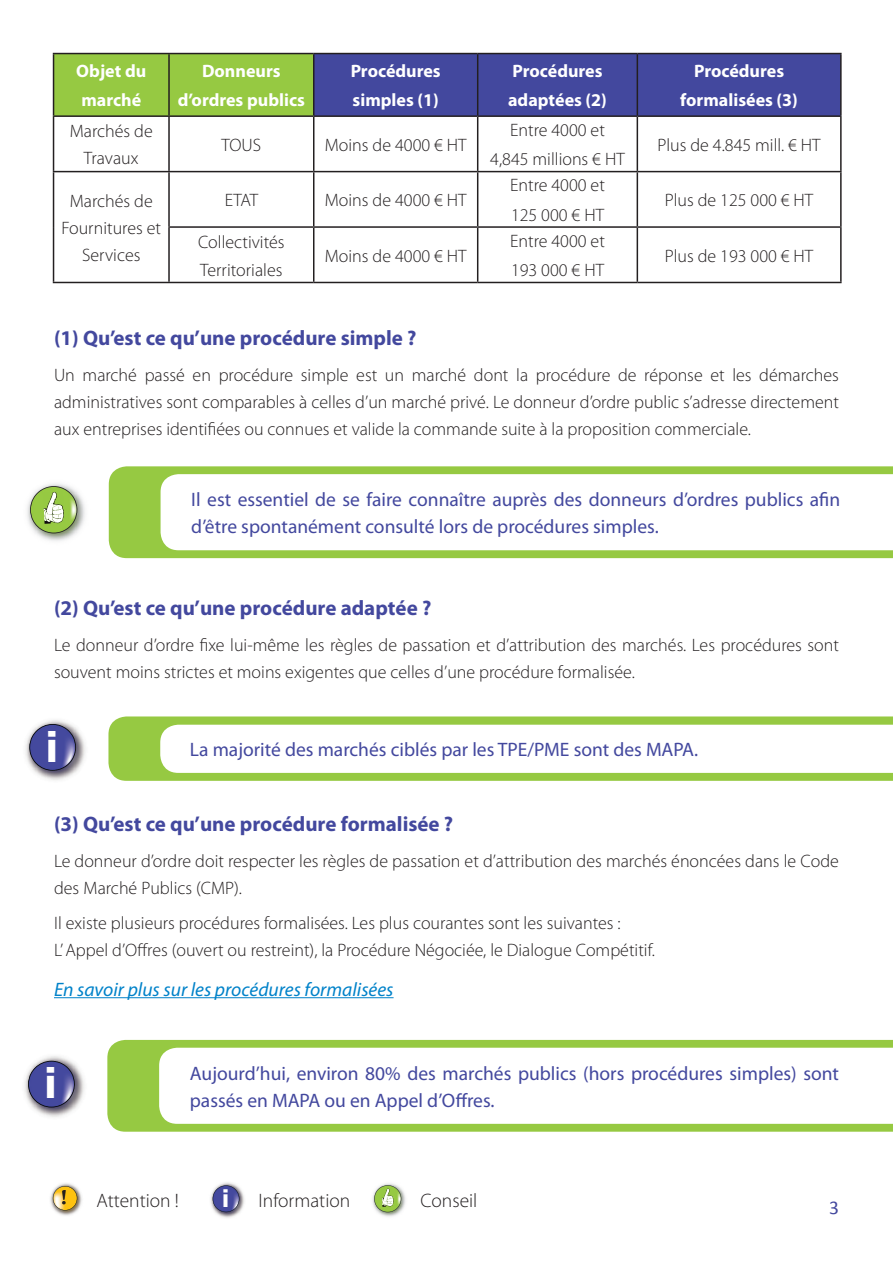
<style>
.page{position:relative;width:893px;height:1263px;background:#fff}
.page>*{position:absolute;margin:0;border:0;box-sizing:border-box;transform-origin:0 0}
.t1{font:700 40.5px "Tahoma";color:#fff}
.t2{font:700 23.25px "Tahoma";color:#fff}
.t3{font:700 21px "Myriad Pro";color:#43489e}
.t4{font:700 20.25px "Palatino Linotype";color:#7cacd4}
.t5{font:19.5px/27px "Myriad Pro";color:#43489e}
.t6{font:italic 19.5px "Myriad Pro";color:#0082c9}
.t7{font:300 19.5px "Myriad Pro";color:#231f20}
.t8{font:300 18px/27px "Myriad Pro";color:#231f20}
.t9{font:700 18px/29.5px "Myriad Pro";color:#fff}
</style>
<div class="page">
<img style="left:372px;top:1183px;width:34px;height:34px">
<svg style="left:374px;top:1185px;width:27px;height:27px"></svg>
<img style="left:210px;top:1182px;width:35px;height:36px">
<svg style="left:213px;top:1185px;width:26px;height:27px"></svg>
<img style="left:50px;top:1183px;width:32px;height:33px">
<svg style="left:53px;top:1186px;width:24px;height:24px"></svg>
<svg style="left:54px;top:54px;width:786px;height:61px;background:#5e727e"></svg>
<hr style="left:53px;top:53px;width:116px;height:1px;background:#231f20">
<hr style="left:53px;top:54px;width:1px;height:61px;background:#231f20">
<hr style="left:169px;top:53px;width:145px;height:1px;background:#231f20">
<hr style="left:168px;top:54px;width:2px;height:61px;background:#231f20">
<hr style="left:314px;top:53px;width:164px;height:1px;background:#231f20">
<hr style="left:313px;top:54px;width:1px;height:61px;background:#231f20">
<hr style="left:478px;top:53px;width:159px;height:1px;background:#231f20">
<hr style="left:477px;top:54px;width:1px;height:61px;background:#231f20">
<hr style="left:637px;top:53px;width:205px;height:1px;background:#231f20">
<hr style="left:637px;top:54px;width:1px;height:61px;background:#231f20">
<hr style="left:840px;top:54px;width:2px;height:61px;background:#231f20">
<hr style="left:53px;top:115px;width:116px;height:2px;background:#231f20">
<hr style="left:53px;top:117px;width:1px;height:54px;background:#231f20">
<hr style="left:169px;top:115px;width:145px;height:2px;background:#231f20">
<hr style="left:168px;top:117px;width:2px;height:54px;background:#231f20">
<hr style="left:314px;top:115px;width:164px;height:2px;background:#231f20">
<hr style="left:313px;top:117px;width:1px;height:54px;background:#231f20">
<hr style="left:478px;top:115px;width:159px;height:2px;background:#231f20">
<hr style="left:477px;top:117px;width:1px;height:54px;background:#231f20">
<hr style="left:637px;top:115px;width:205px;height:2px;background:#231f20">
<hr style="left:637px;top:117px;width:1px;height:54px;background:#231f20">
<hr style="left:840px;top:117px;width:2px;height:54px;background:#231f20">
<hr style="left:53px;top:171px;width:116px;height:1px;background:#231f20">
<hr style="left:53px;top:172px;width:1px;height:55px;background:#231f20">
<hr style="left:169px;top:171px;width:145px;height:1px;background:#231f20">
<hr style="left:168px;top:172px;width:2px;height:54px;background:#231f20">
<hr style="left:314px;top:171px;width:164px;height:1px;background:#231f20">
<hr style="left:313px;top:172px;width:1px;height:54px;background:#231f20">
<hr style="left:478px;top:171px;width:159px;height:1px;background:#231f20">
<hr style="left:477px;top:172px;width:1px;height:54px;background:#231f20">
<hr style="left:637px;top:171px;width:205px;height:1px;background:#231f20">
<hr style="left:637px;top:172px;width:1px;height:54px;background:#231f20">
<hr style="left:840px;top:172px;width:2px;height:54px;background:#231f20">
<hr style="left:53px;top:227px;width:1px;height:55px;background:#231f20">
<hr style="left:168px;top:226px;width:146px;height:2px;background:#231f20">
<hr style="left:168px;top:228px;width:2px;height:54px;background:#231f20">
<hr style="left:314px;top:226px;width:164px;height:2px;background:#231f20">
<hr style="left:313px;top:228px;width:1px;height:54px;background:#231f20">
<hr style="left:478px;top:226px;width:159px;height:2px;background:#231f20">
<hr style="left:477px;top:228px;width:1px;height:54px;background:#231f20">
<hr style="left:637px;top:226px;width:205px;height:2px;background:#231f20">
<hr style="left:637px;top:228px;width:1px;height:54px;background:#231f20">
<hr style="left:840px;top:228px;width:2px;height:54px;background:#231f20">
<hr style="left:53px;top:282px;width:116px;height:1px;background:#231f20">
<hr style="left:169px;top:282px;width:145px;height:1px;background:#231f20">
<hr style="left:314px;top:282px;width:164px;height:1px;background:#231f20">
<hr style="left:478px;top:282px;width:159px;height:1px;background:#231f20">
<hr style="left:637px;top:282px;width:205px;height:1px;background:#231f20">
<hr style="left:54px;top:997px;width:340px;height:1px;background:#0082c9">
<svg style="left:108px;top:716px;width:785px;height:65px;background:#9bcc4c"></svg>
<svg style="left:160px;top:725px;width:733px;height:48px"></svg>
<img style="left:25px;top:720px;width:61px;height:60px">
<svg style="left:29px;top:724px;width:47px;height:47px;background:#60639f"></svg>
<svg style="left:109px;top:466px;width:784px;height:92px;background:#9acb49"></svg>
<svg style="left:161px;top:474px;width:732px;height:76px"></svg>
<img style="left:27px;top:483px;width:58px;height:58px">
<svg style="left:30px;top:486px;width:47px;height:47px"></svg>
<svg style="left:107px;top:1040px;width:786px;height:92px;background:#9acb4a"></svg>
<svg style="left:159px;top:1048px;width:734px;height:76px"></svg>
<img style="left:24px;top:1056px;width:61px;height:61px">
<svg style="left:28px;top:1061px;width:47px;height:46px;background:#5e609e"></svg>
<p class="t9" style="left:76px;top:55px;width:71px">Objet du marché</p>
<p class="t9" style="left:178px;top:55px;width:129px;text-align:center">Donneurs d’ordres publics</p>
<p class="t9" style="left:351px;top:55px;width:92px">Procédures simples (1)</p>
<p class="t9" style="left:508px;top:55px;width:100px">Procédures adaptées (2)</p>
<p class="t9" style="left:680px;top:55px;width:119px;text-align:center">Procédures formalisées (3)</p>
<p class="t8" style="left:70px;top:117px;width:85px;text-align:center">Marchés de<br>Travaux</p>
<p class="t8" style="left:490px;top:115px;width:136px;line-height:29.5px;text-align:center">Entre 4000 et<br>4,845 millions € HT</p>
<p class="t8" style="left:222px;top:131px;width:41px">TOUS</p>
<p class="t8" style="left:325px;top:131px;width:143px">Moins de 4000 € HT</p>
<p class="t8" style="left:658px;top:131px;width:165px">Plus de 4.845 mill. € HT</p>
<p class="t8" style="left:61px;top:187px;width:101px;text-align:center">Marchés de<br>Fournitures et<br>Services</p>
<p class="t8" style="left:225px;top:186px;width:35px">ETAT</p>
<p class="t8" style="left:325px;top:186px;width:143px">Moins de 4000 € HT</p>
<p class="t8" style="left:198px;top:227px;width:88px;line-height:28px">Collectivités<br>Territoriales</p>
<p class="t8" style="left:325px;top:242px;width:143px">Moins de 4000 € HT</p>
<p class="t8" style="left:510px;top:170px;width:96px;line-height:29.5px">Entre 4000 et<br>125 000 € HT</p>
<p class="t8" style="left:510px;top:226px;width:96px;line-height:29.5px">Entre 4000 et<br>193 000 € HT</p>
<p class="t8" style="left:665px;top:186px;width:150px">Plus de 125 000 € HT</p>
<p class="t8" style="left:665px;top:242px;width:150px">Plus de 193 000 € HT</p>
<p class="t3" style="left:54px;top:324px;width:364px">(1) Qu’est ce qu’une procédure simple ?</p>
<p class="t8" style="left:54px;top:361px;width:786px;text-align:justify">Un marché passé en procédure simple est un marché dont la procédure de réponse et les démarches administratives sont comparables à celles d’un marché privé. Le donneur d’ordre public s’adresse directement aux entreprises identifiées ou connues et valide la commande suite à la proposition commerciale.</p>
<p class="t5" style="left:191px;top:486px;width:650px">Il est essentiel de se faire connaître auprès des donneurs d’ordres publics afin d’être spontanément consulté lors de procédures simples.</p>
<p class="t3" style="left:54px;top:595px;width:379px">(2) Qu’est ce qu’une procédure adaptée ?</p>
<p class="t8" style="left:54px;top:631px;width:786px">Le donneur d’ordre fixe lui-même les règles de passation et d’attribution des marchés. Les procédures sont souvent moins strictes et moins exigentes que celles d’une procédure formalisée.</p>
<h1 class="t1" style="left:46px;top:718px;width:14px">i</h1>
<p class="t5" style="left:190px;top:735px;width:510px">La majorité des marchés ciblés par les TPE/PME sont des MAPA.</p>
<p class="t3" style="left:54px;top:810px;width:401px">(3) Qu’est ce qu’une procédure formalisée ?</p>
<p class="t8" style="left:54px;top:847px;width:786px">Le donneur d’ordre doit respecter les règles de passation et d’attribution des marchés énoncées dans le code des marché publics (CMP).</p>
<p class="t8" style="left:54px;top:909px;width:602px">Il existe plusieurs procédures formalisées. Les plus courantes sont les suivantes :<br>L’ Appel d’Offres (ouvert ou restreint), la Procédure Négociée, le Dialogue Compétitif.</p>
<p class="t6" style="left:54px;top:977px;width:341px">En savoir plus sur les procédures formalisées</p>
<h1 class="t1" style="left:45px;top:1055px;width:14px">i</h1>
<p class="t5" style="left:190px;top:1059px;width:651px">Aujourd’hui, environ 80% des marchés publics (hors procédures simples) sont passés en MAPA ou en Appel d’Offres.</p>
<p class="t4" style="left:61px;top:1183px;width:7px">!</p>
<p class="t7" style="left:97px;top:1188px;width:84px">Attention !</p>
<p class="t2" style="left:222px;top:1182px;width:9px">i</p>
<p class="t7" style="left:259px;top:1188px;width:93px">Information</p>
<p class="t7" style="left:421px;top:1188px;width:58px">Conseil</p>
</div>
